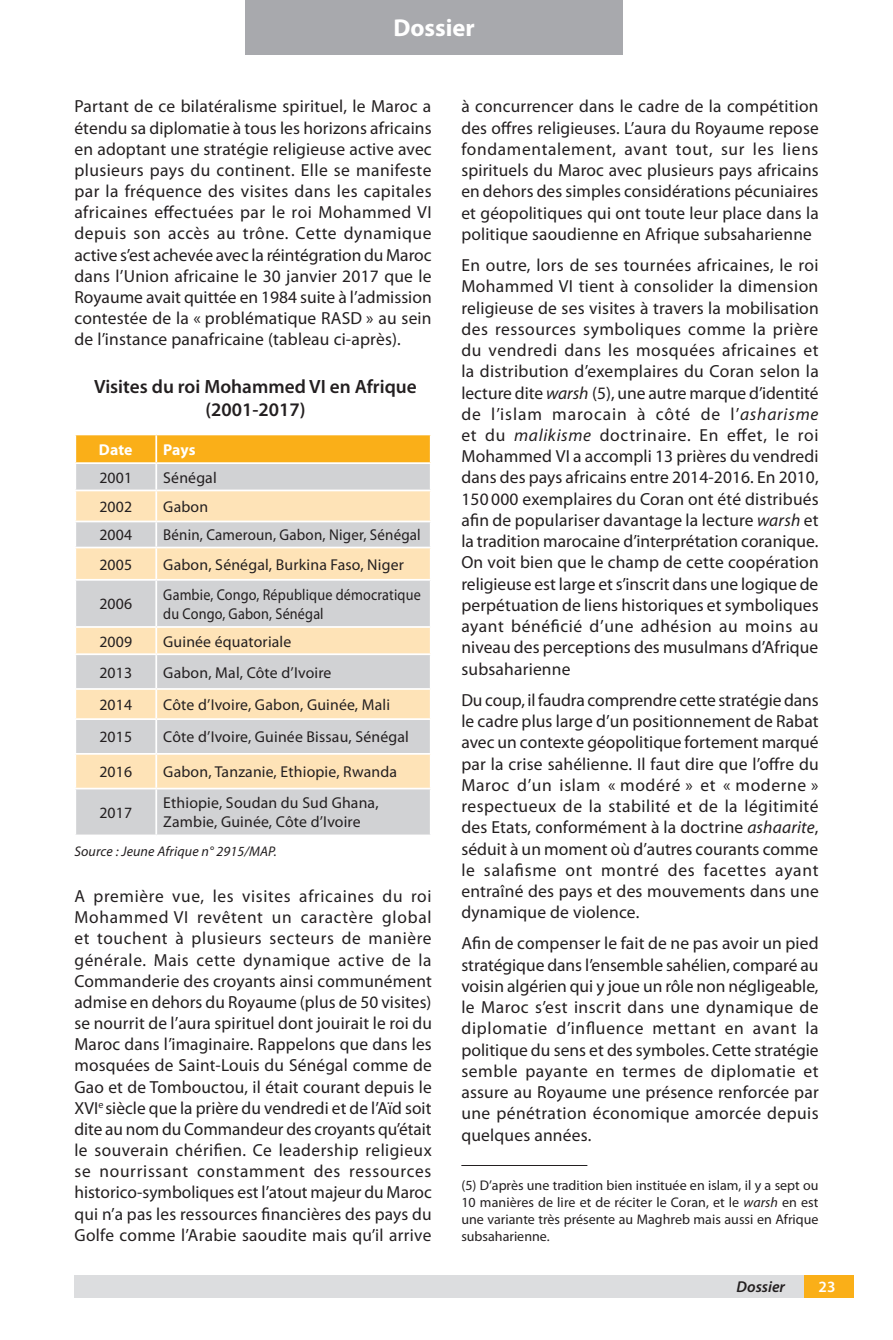
<style>
.page{position:relative;width:893px;height:1340px;background:#fff}
.page>*{position:absolute;margin:0;border:0;box-sizing:border-box;transform-origin:0 0}
.t1{font:700 24.5px "Myriad Pro";color:#fff}
.t2{font:600 19.25px/23.3px "Myriad Pro";color:#231f20;text-align:center}
.t3{font:17.5px/21.2px "Myriad Pro";letter-spacing:.01em;color:#231f20;text-align:justify}
.t4{font:15.75px/18.9px "Myriad Pro";letter-spacing:.01em;color:#231f20}
.t5{font:15.75px/18.9px "Myriad Pro";letter-spacing:.01em;color:#231f20;scale:.9 1}
.t6{font:15.75px "Myriad Pro";letter-spacing:.01em;color:#231f20;scale:.95 1}
.t7{font:700 15.75px "Myriad Pro";color:#fff}
.t8{font:italic 600 15.75px "Myriad Pro";color:#231f20}
.t9{font:600 15.75px "Myriad Pro";color:#fff}
.t10{font:14px/16.8px "Myriad Pro";color:#231f20;text-align:justify}
.t11{font:italic 14px "Myriad Pro";letter-spacing:.01em;color:#231f20}
.s1{font-style:italic}
</style>
<div class="page">
<div style="left:246px;top:0;width:377px;height:55px;background:#a8a9ad"></div>
<div style="left:74px;top:1275px;width:730px;height:22px;background:#dcdddf"></div>
<div style="left:804px;top:1275px;width:49px;height:22px;background:#faaf18"></div>
<hr style="left:461px;top:1165px;width:126px;height:1px;background:#231f20">
<div style="left:76px;top:435px;width:354px;height:27px;background:#faaf18"></div>
<div style="left:76px;top:464px;width:354px;height:370px;background:#d1d2d4"></div>
<svg style="left:76px;top:491px;width:354px;height:296px"></svg>
<hr style="left:155px;top:435px;width:2px;height:27px;background:#fff">
<hr style="left:155px;top:464px;width:2px;height:25px;background:#fff">
<hr style="left:74px;top:489px;width:82px;height:2px;background:#fff">
<hr style="left:156px;top:489px;width:276px;height:2px;background:#fff">
<hr style="left:155px;top:491px;width:2px;height:29px;background:#fff">
<hr style="left:74px;top:520px;width:82px;height:2px;background:#fff">
<hr style="left:156px;top:520px;width:276px;height:2px;background:#fff">
<hr style="left:155px;top:522px;width:2px;height:24px;background:#fff">
<hr style="left:74px;top:546px;width:82px;height:2px;background:#fff">
<hr style="left:156px;top:546px;width:276px;height:2px;background:#fff">
<hr style="left:155px;top:548px;width:2px;height:31px;background:#fff">
<hr style="left:74px;top:579px;width:82px;height:1px;background:#fff">
<hr style="left:156px;top:579px;width:276px;height:1px;background:#fff">
<hr style="left:155px;top:580px;width:2px;height:46px;background:#fff">
<hr style="left:74px;top:626px;width:82px;height:2px;background:#fff">
<hr style="left:156px;top:626px;width:276px;height:2px;background:#fff">
<hr style="left:155px;top:628px;width:2px;height:25px;background:#fff">
<hr style="left:74px;top:653px;width:82px;height:2px;background:#fff">
<hr style="left:156px;top:653px;width:276px;height:2px;background:#fff">
<hr style="left:155px;top:655px;width:2px;height:33px;background:#fff">
<hr style="left:74px;top:688px;width:82px;height:2px;background:#fff">
<hr style="left:156px;top:688px;width:276px;height:2px;background:#fff">
<hr style="left:155px;top:690px;width:2px;height:28px;background:#fff">
<hr style="left:74px;top:718px;width:82px;height:2px;background:#fff">
<hr style="left:156px;top:718px;width:276px;height:2px;background:#fff">
<hr style="left:155px;top:720px;width:2px;height:33px;background:#fff">
<hr style="left:74px;top:753px;width:82px;height:1px;background:#fff">
<hr style="left:156px;top:753px;width:276px;height:1px;background:#fff">
<hr style="left:155px;top:754px;width:2px;height:33px;background:#fff">
<hr style="left:74px;top:787px;width:82px;height:2px;background:#fff">
<hr style="left:156px;top:787px;width:276px;height:2px;background:#fff">
<hr style="left:155px;top:789px;width:2px;height:45px;background:#fff">
<h1 class="t1" style="left:393px;top:14px;width:83px">Dossier</h1>
<p class="t3" style="left:74px;top:96px;width:359px">Partant de ce bilatéralisme spirituel, le Maroc a étendu sa diplomatie à tous les horizons africains en adoptant une stratégie religieuse active avec plusieurs pays du continent. Elle se manifeste par la fréquence des visites dans les capitales africaines effectuées par le roi Mohammed VI depuis son accès au trône. Cette dynamique active s’est achevée avec la réintégration du Maroc dans l’Union africaine le 30 janvier 2017 que le Royaume avait quittée en 1984 suite à l’admission contestée de la « problématique RASD » au sein de l’instance panafricaine (tableau ci-après).</p>
<p class="t2" style="left:94px;top:375px;width:324px">Visites du roi Mohammed VI en Afrique (2001-2017)</p>
<p class="t7" style="left:99px;top:440px;width:35px">Date</p>
<p class="t7" style="left:163px;top:440px;width:34px">Pays</p>
<p class="t4" style="left:99px;top:468px;width:34px">2001</p>
<p class="t4" style="left:163px;top:468px;width:55px">Sénégal</p>
<p class="t4" style="left:99px;top:497px;width:34px">2002</p>
<p class="t4" style="left:163px;top:497px;width:46px">Gabon</p>
<p class="t4" style="left:99px;top:526px;width:34px">2004</p>
<p class="t6" style="left:163px;top:526px;width:273px">Bénin, Cameroun, Gabon, Niger, Sénégal</p>
<p class="t4" style="left:99px;top:555px;width:34px">2005</p>
<p class="t4" style="left:163px;top:555px;width:242px">Gabon, Sénégal, Burkina Faso, Niger</p>
<p class="t4" style="left:99px;top:595px;width:34px">2006</p>
<p class="t5" style="left:163px;top:585px;width:288px">Gambie, Congo, République démocratique du Congo, Gabon, Sénégal</p>
<p class="t4" style="left:99px;top:632px;width:34px">2009</p>
<p class="t4" style="left:163px;top:632px;width:130px">Guinée équatoriale</p>
<p class="t4" style="left:99px;top:663px;width:34px">2013</p>
<p class="t4" style="left:163px;top:663px;width:170px">Gabon, Mal, Côte d’Ivoire</p>
<p class="t4" style="left:99px;top:695px;width:34px">2014</p>
<p class="t4" style="left:163px;top:695px;width:228px">Côte d’Ivoire, Gabon, Guinée, Mali</p>
<p class="t4" style="left:99px;top:728px;width:34px">2015</p>
<p class="t4" style="left:163px;top:728px;width:247px">Côte d’Ivoire, Guinée Bissau, Sénégal</p>
<p class="t4" style="left:99px;top:762px;width:34px">2016</p>
<p class="t4" style="left:163px;top:762px;width:235px">Gabon, Tanzanie, Ethiopie, Rwanda</p>
<p class="t4" style="left:99px;top:803px;width:34px">2017</p>
<p class="t4" style="left:163px;top:794px;width:217px">Ethiopie, Soudan du Sud Ghana,<br>Zambie, Guinée, Côte d’Ivoire</p>
<p class="t11" style="left:74px;top:844px;width:204px">Source : Jeune Afrique n° 2915/MAP.</p>
<p class="t3" style="left:74px;top:886px;width:359px">A première vue, les visites africaines du roi Mohammed VI revêtent un caractère global et touchent à plusieurs secteurs de manière générale. Mais cette dynamique active de la Commanderie des croyants ainsi communément admise en dehors du Royaume (plus de 50 visites) se nourrit de l’aura spirituel dont jouirait le roi du Maroc dans l’imaginaire. Rappelons que dans les mosquées de Saint-Louis du Sénégal comme de Gao et de Tombouctou, il était courant depuis le XVI<sup>e</sup> siècle que la prière du vendredi et de l’Aïd soit dite au nom du Commandeur des croyants qu’était le souverain chérifien. Ce leadership religieux se nourrissant constamment des ressources historico-symboliques est l’atout majeur du Maroc qui n’a pas les ressources financières des pays du Golfe comme l’Arabie saoudite mais qu’il arrive</p>
<p class="t3" style="left:461px;top:96px;width:359px">à concurrencer dans le cadre de la compétition des offres religieuses. L’aura du Royaume repose fondamentalement, avant tout, sur les liens spirituels du Maroc avec plusieurs pays africains en dehors des simples considérations pécuniaires et géopolitiques qui ont toute leur place dans la politique saoudienne en Afrique subsaharienne</p>
<p class="t3" style="left:461px;top:255px;width:359px">En outre, lors de ses tournées africaines, le roi Mohammed VI tient à consolider la dimension religieuse de ses visites à travers la mobilisation des ressources symboliques comme la prière du vendredi dans les mosquées africaines et la distribution d’exemplaires du Coran selon la lecture dite <span class="s1">warsh</span> (5), une autre marque d’identité de l’islam marocain à côté de l’<span class="s1">asharisme </span>et du <span class="s1">malikisme</span> doctrinaire. En effet, le roi Mohammed VI a accompli 13 prières du vendredi dans des pays africains entre 2014-2016. En 2010, 150 000 exemplaires du Coran ont été distribués afin de populariser davantage la lecture <span class="s1">warsh</span> et la tradition marocaine d’interprétation coranique.<br>On voit bien que le champ de cette coopération religieuse est large et s’inscrit dans une logique de perpétuation de liens historiques et symboliques ayant bénéficié d’une adhésion au moins au niveau des perceptions des musulmans d’Afrique subsaharienne</p>
<p class="t3" style="left:461px;top:689px;width:359px">Du coup, il faudra comprendre cette stratégie dans le cadre plus large d’un positionnement de Rabat avec un contexte géopolitique fortement marqué par la crise sahélienne. Il faut dire que l’offre du Maroc d’un islam « modéré » et « moderne » respectueux de la stabilité et de la légitimité des Etats, conformément à la doctrine <span class="s1">ashaarite</span>, séduit à un moment où d’autres courants comme le salafisme ont montré des facettes ayant entraîné des pays et des mouvements dans une dynamique de violence.</p>
<p class="t3" style="left:461px;top:933px;width:359px">Afin de compenser le fait de ne pas avoir un pied stratégique dans l’ensemble sahélien, comparé au voisin algérien qui y joue un rôle non négligeable, le Maroc s’est inscrit dans une dynamique de diplomatie d’influence mettant en avant la politique du sens et des symboles. Cette stratégie semble payante en termes de diplomatie et assure au Royaume une présence renforcée par une pénétration économique amorcée depuis quelques années.</p>
<p class="t10" style="left:461px;top:1177px;width:359px">(5) D’après une tradition bien instituée en islam, il y a sept ou 10 manières de lire et de réciter le Coran, et le <span class="s1">warsh</span> en est une variante très présente au Maghreb mais aussi en Afrique subsaharienne.</p>
<p class="t8" style="left:736px;top:1278px;width:50px">Dossier</p>
<p class="t9" style="left:819px;top:1278px;width:18px">23</p>
</div>
